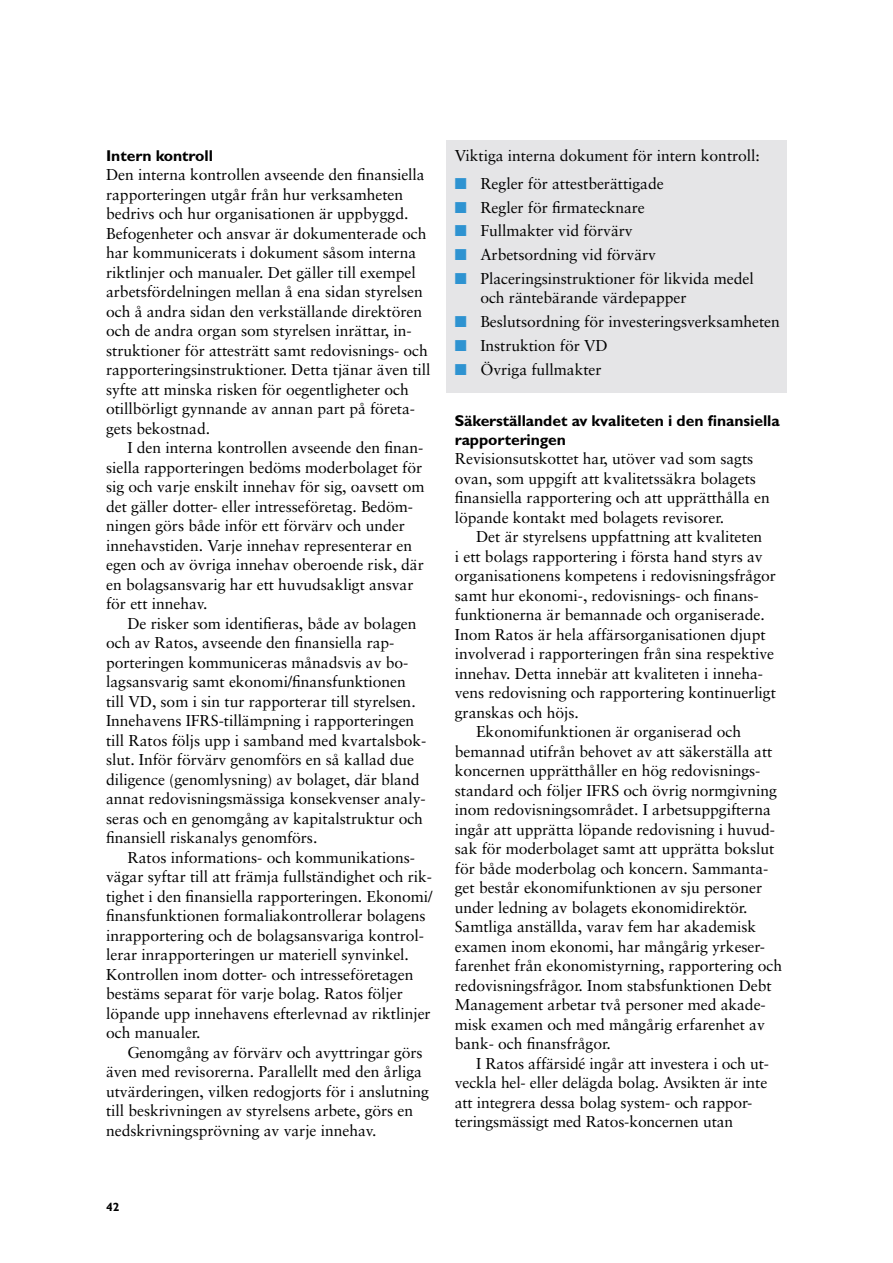
<style>
.page{position:relative;width:893px;height:1263px;background:#fff}
.page>*{position:absolute;margin:0;border:0;box-sizing:border-box;transform-origin:0 0}
.t1{font:15.75px/19.5px "Sabon";letter-spacing:-.005em;color:#000}
.t2{font:700 15.75px/18.9px "Ratos Gill";letter-spacing:-.005em;color:#000}
.t3{font:700 12px "Ratos Gill";color:#000}
.s1{color:#2e93d1}
</style>
<div class="page">
<div style="left:446px;top:140px;width:341px;height:253px;background:#e5e5e7"></div>
<p class="t2" style="left:106px;top:148px;width:108px">Intern kontroll</p>
<p class="t1" style="left:106px;top:167px;width:326px">Den interna kontrollen avseende den finansiella rapporteringen utgår från hur verksamheten bedrivs och hur organisationen är uppbyggd.<br>Befogenheter och ansvar är dokumenterade och har kommunicerats i dokument såsom interna riktlinjer och manualer. Det gäller till exempel arbetsfördelningen mellan å ena sidan styrelsen och å andra sidan den verkställande direktören och de andra organ som styrelsen inrättar, in&shy;struktioner för attesträtt samt redovisnings- och rapporteringsinstruktioner. Detta tjänar även till syfte att minska risken för oegentligheter och otillbörligt gynnande av annan part på företa&shy;gets bekostnad.</p>
<p class="t1" style="left:106px;top:440px;width:320px;text-indent:21px">I den interna kontrollen avseende den finan&shy;siella rapporteringen bedöms moderbolaget för sig och varje enskilt innehav för sig, oavsett om det gäller dotter- eller intresseföretag. Bedöm&shy;ningen görs både inför ett förvärv och under innehavstiden. Varje innehav representerar en egen och av övriga innehav oberoende risk, där en bolagsansvarig har ett huvudsakligt ansvar för ett innehav.</p>
<p class="t1" style="left:106px;top:615px;width:322px;text-indent:21px">De risker som identifieras, både av bolagen och av Ratos, avseende den finansiella rap&shy;porteringen kommuniceras månadsvis av bo&shy;lagsansvarig samt ekonomi/finansfunktionen till VD, som i sin tur rapporterar till styrelsen.<br>Innehavens IFRS-tillämpning i rapporteringen till Ratos följs upp i samband med kvartalsbok&shy;slut. Inför förvärv genomförs en så kallad due diligence (genomlysning) av bolaget, där bland annat redovisningsmässiga konsekvenser analy&shy;seras och en genomgång av kapitalstruktur och finansiell riskanalys genomförs.</p>
<p class="t1" style="left:106px;top:849px;width:328px;text-indent:21px">Ratos informations- och kommunikations&shy;vägar syftar till att främja fullständighet och rik&shy;tighet i den finansiella rapporteringen. Ekonomi/ finansfunktionen formaliakontrollerar bolagens inrapportering och de bolagsansvariga kontrol&shy;lerar inrapporteringen ur materiell synvinkel.<br>Kontrollen inom dotter- och intresseföretagen bestäms separat för varje bolag. Ratos följer löpande upp innehavens efterlevnad av riktlinjer och manualer.</p>
<p class="t1" style="left:106px;top:1044px;width:324px;text-indent:21px">Genomgång av förvärv och avyttringar görs även med revisorerna. Parallellt med den årliga utvärderingen, vilken redogjorts för i anslutning till beskrivningen av styrelsens arbete, görs en nedskrivningsprövning av varje innehav.</p>
<p class="t1" style="left:455px;top:147px;width:306px">Viktiga interna dokument för intern kontroll:</p>
<p class="t1" style="left:455px;top:175px;width:210px"><span class="s1">■</span> Regler för attestberättigade</p>
<p class="t1" style="left:455px;top:199px;width:192px"><span class="s1">■</span> Regler för firmatecknare</p>
<p class="t1" style="left:455px;top:223px;width:179px"><span class="s1">■</span> Fullmakter vid förvärv</p>
<p class="t1" style="left:455px;top:246px;width:203px"><span class="s1">■</span> Arbetsordning vid förvärv</p>
<p class="t1" style="left:480px;top:270px;width:275px;text-indent:-26px"><span class="s1">■</span> Placeringsinstruktioner för likvida medel och räntebärande värdepapper</p>
<p class="t1" style="left:455px;top:313px;width:326px"><span class="s1">■</span> Beslutsordning för investeringsverksamheten</p>
<p class="t1" style="left:455px;top:337px;width:154px"><span class="s1">■</span> Instruktion för VD</p>
<p class="t1" style="left:455px;top:361px;width:148px"><span class="s1">■</span> Övriga fullmakter</p>
<p class="t2" style="left:455px;top:413px;width:326px">Säkerställandet av kvaliteten i den finansiella rapporteringen</p>
<p class="t1" style="left:455px;top:450px;width:316px">Revisionsutskottet har, utöver vad som sagts ovan, som uppgift att kvalitetssäkra bolagets finansiella rapportering och att upprätthålla en löpande kontakt med bolagets revisorer.</p>
<p class="t1" style="left:476px;top:528px;width:288px">Det är styrelsens uppfattning att kvaliteten</p>
<p class="t1" style="left:455px;top:548px;width:309px">i ett bolags rapportering i första hand styrs av</p>
<p class="t1" style="left:455px;top:567px;width:323px">organisationens kompetens i redovisningsfrågor</p>
<p class="t1" style="left:455px;top:587px;width:305px">samt hur ekonomi-, redovisnings- och finans-</p>
<p class="t1" style="left:455px;top:606px;width:311px">funktionerna är bemannade och organiserade.</p>
<p class="t1" style="left:455px;top:626px;width:312px">Inom Ratos är hela affärsorganisationen djupt</p>
<p class="t1" style="left:455px;top:645px;width:321px">involverad i rapporteringen från sina respektive</p>
<p class="t1" style="left:455px;top:665px;width:310px">innehav. Detta innebär att kvaliteten i inneha-</p>
<p class="t1" style="left:455px;top:684px;width:323px">vens redovisning och rapportering kontinuerligt</p>
<p class="t1" style="left:455px;top:704px;width:125px">granskas och höjs.</p>
<p class="t1" style="left:476px;top:723px;width:267px">Ekonomifunktionen är organiserad och</p>
<p class="t1" style="left:455px;top:743px;width:319px">bemannad utifrån behovet av att säkerställa att</p>
<p class="t1" style="left:455px;top:762px;width:307px">koncernen upprätthåller en hög redovisnings-</p>
<p class="t1" style="left:455px;top:782px;width:324px">standard och följer IFRS och övrig normgivning</p>
<p class="t1" style="left:455px;top:801px;width:317px">inom redovisningsområdet. I arbetsuppgifterna</p>
<p class="t1" style="left:455px;top:821px;width:322px">ingår att upprätta löpande redovisning i huvud-</p>
<p class="t1" style="left:455px;top:840px;width:321px">sak för moderbolaget samt att upprätta bokslut</p>
<p class="t1" style="left:455px;top:860px;width:315px">för både moderbolag och koncern. Sammanta-</p>
<p class="t1" style="left:455px;top:879px;width:309px">get består ekonomifunktionen av sju personer</p>
<p class="t1" style="left:455px;top:899px;width:294px">under ledning av bolagets ekonomidirektör.</p>
<p class="t1" style="left:455px;top:918px;width:303px">Samtliga anställda, varav fem har akademisk</p>
<p class="t1" style="left:455px;top:938px;width:312px">examen inom ekonomi, har mångårig yrkeser-</p>
<p class="t1" style="left:455px;top:957px;width:329px">farenhet från ekonomistyrning, rapportering och</p>
<p class="t1" style="left:455px;top:977px;width:318px">redovisningsfrågor. Inom stabsfunktionen Debt</p>
<p class="t1" style="left:455px;top:996px;width:312px">Management arbetar två personer med akade-</p>
<p class="t1" style="left:455px;top:1016px;width:312px">misk examen och med mångårig erfarenhet av</p>
<p class="t1" style="left:455px;top:1035px;width:157px">bank- och finansfrågor.</p>
<p class="t1" style="left:476px;top:1055px;width:294px">I Ratos affärsidé ingår att investera i och ut-</p>
<p class="t1" style="left:455px;top:1074px;width:314px">veckla hel- eller delägda bolag. Avsikten är inte</p>
<p class="t1" style="left:455px;top:1094px;width:299px">att integrera dessa bolag system- och rappor -</p>
<p class="t1" style="left:455px;top:1113px;width:280px">teringsmässigt med Ratos-koncernen utan</p>
<p class="t3" style="left:106px;top:1203px;width:15px">42</p>
</div>
